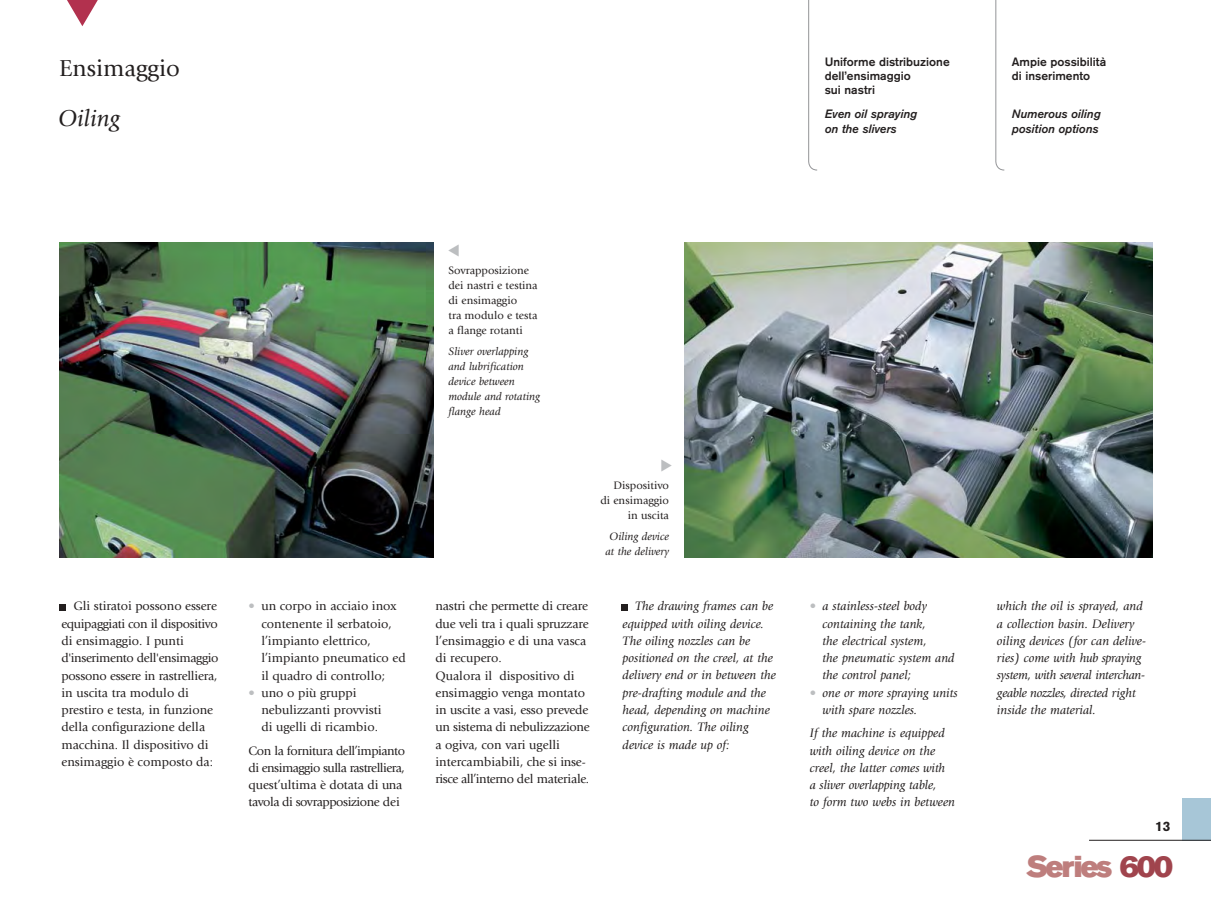
<style>
.page{position:relative;width:1211px;height:914px;background:#fff}
.page>*{position:absolute;margin:0;border:0;box-sizing:border-box;transform-origin:0 0}
.t1{font:30px "Akzidenz Grotesk BE Super";letter-spacing:-.08em;color:#be7e7d}
.t2{font:24px "Giovanni";color:#231f1f}
.t3{font:italic 24px "Giovanni";color:#231f1f}
.t4{font:700 13.5px "Akzidenz Grotesk BE";color:#231f1f}
.t5{font:12.75px/17.2px "Giovanni";color:#231f1f}
.t6{font:italic 12.75px/17.2px "Giovanni";color:#231f1f}
.t7{font:12.75px/17.2px "Giovanni";letter-spacing:-.035em;color:#231f1f}
.t8{font:500 12px/14.4px "Akzidenz Grotesk BE";color:#231f1f}
.t9{font:italic 500 12px/14.4px "Akzidenz Grotesk BE";color:#231f1f}
.t10{font:11.25px/15px "Giovanni";color:#231f1f}
.t11{font:italic 11.25px/15px "Giovanni";color:#231f1f}
.s1{color:#bcbec0}
.s2{font-style:normal;color:#bcbec0}
.s3{color:#a0444d}
</style>
<div class="page">
<svg style="left:808px;top:0;width:10px;height:171px"></svg>
<svg style="left:995px;top:0;width:10px;height:171px"></svg>
<svg style="left:60px;top:604px;width:6px;height:6px"></svg>
<svg style="left:67px;top:0;width:31px;height:26px"></svg>
<div style="left:1182px;top:798px;width:28px;height:42px;background:#a7c6d7"></div>
<hr style="left:1089px;top:840px;width:121px;height:1px;background:#231f1f">
<svg style="left:621px;top:604px;width:6px;height:6px"></svg>
<img style="left:685px;top:242px;width:467px;height:315px">
<img style="left:60px;top:242px;width:374px;height:315px">
<h2 class="t2" style="left:59px;top:59px;width:122px">Ensimaggio</h2>
<h2 class="t3" style="left:59px;top:108px;width:63px">Oiling</h2>
<p class="t8" style="left:824px;top:55px;width:127px">Uniforme distribuzione dell’ensimaggio<br>sui nastri</p>
<p class="t9" style="left:824px;top:108px;width:94px">Even oil spraying on the slivers</p>
<p class="t8" style="left:1011px;top:55px;width:96px">Ampie possibilità di inserimento</p>
<p class="t9" style="left:1011px;top:108px;width:90px">Numerous oiling position options</p>
<p class="t5" style="left:61px;top:598px;width:159px;text-indent:12px">Gli stiratoi possono essere equipaggiati con il dispositivo di ensimaggio. I punti d'inserimento dell'ensimaggio possono essere in rastrelliera, in uscita tra modulo di prestiro e testa, in funzione della configurazione della macchina. Il dispositivo di ensimaggio è composto da:</p>
<p class="t5" style="left:261px;top:598px;width:146px;text-indent:-13px"><span class="s1">•</span> un corpo in acciaio inox contenente il serbatoio, l’impianto elettrico, l’impianto pneumatico ed il quadro di controllo;</p>
<p class="t5" style="left:261px;top:685px;width:122px;text-indent:-13px"><span class="s1">•</span> uno o più gruppi nebulizzanti provvisti di ugelli di ricambio.</p>
<p class="t7" style="left:248px;top:742px;width:158px">Con la fornitura dell’impianto di ensimaggio sulla rastrelliera, quest’ultima è dotata di una tavola di sovrapposizione dei</p>
<p class="t10" style="left:448px;top:263px;width:91px">Sovrapposizione dei nastri e testina di ensimaggio<br>tra modulo e testa a flange rotanti</p>
<p class="t11" style="left:448px;top:344px;width:93px">Sliver overlapping and lubrification device between module and rotating flange head</p>
<p class="t10" style="left:600px;top:478px;width:70px;text-align:right">Dispositivo<br>di ensimaggio in uscita</p>
<p class="t11" style="left:605px;top:529px;width:65px;text-align:center">Oiling device at the delivery</p>
<p class="t5" style="left:435px;top:598px;width:156px">nastri che permette di creare due veli tra i quali spruzzare l’ensimaggio e di una vasca di recupero.<br>Qualora il dispositivo di ensimaggio venga montato in uscite a vasi, esso prevede un sistema di nebulizzazione a ogiva, con vari ugelli intercambiabili, che si inse&shy;risce all’interno del materiale.</p>
<p class="t6" style="left:622px;top:598px;width:155px;text-indent:12px">The drawing frames can be equipped with oiling device.<br>The oiling nozzles can be positioned on the creel, at the delivery end or in between the pre-drafting module and the head, depending on machine configuration. The oiling device is made up of:</p>
<p class="t6" style="left:822px;top:598px;width:134px;text-indent:-13px"><span class="s2">•</span> a stainless-steel body containing the tank,<br>the electrical system,<br>the pneumatic system and the control panel;</p>
<p class="t6" style="left:822px;top:685px;width:137px;text-indent:-13px"><span class="s2">•</span> one or more spraying units with spare nozzles.</p>
<p class="t6" style="left:809px;top:725px;width:147px">If the machine is equipped with oiling device on the creel, the latter comes with<br>a sliver overlapping table,<br>to form two webs in between</p>
<p class="t6" style="left:997px;top:598px;width:151px">which the oil is sprayed, and a collection basin. Delivery oiling devices (for can delive&shy;ries) come with hub spraying system, with several interchan&shy;geable nozzles, directed right inside the material.</p>
<p class="t4" style="left:1155px;top:821px;width:17px">13</p>
<h1 class="t1" style="left:1026px;top:855px;width:148px">Series <span class="s3">600</span></h1>
</div>
